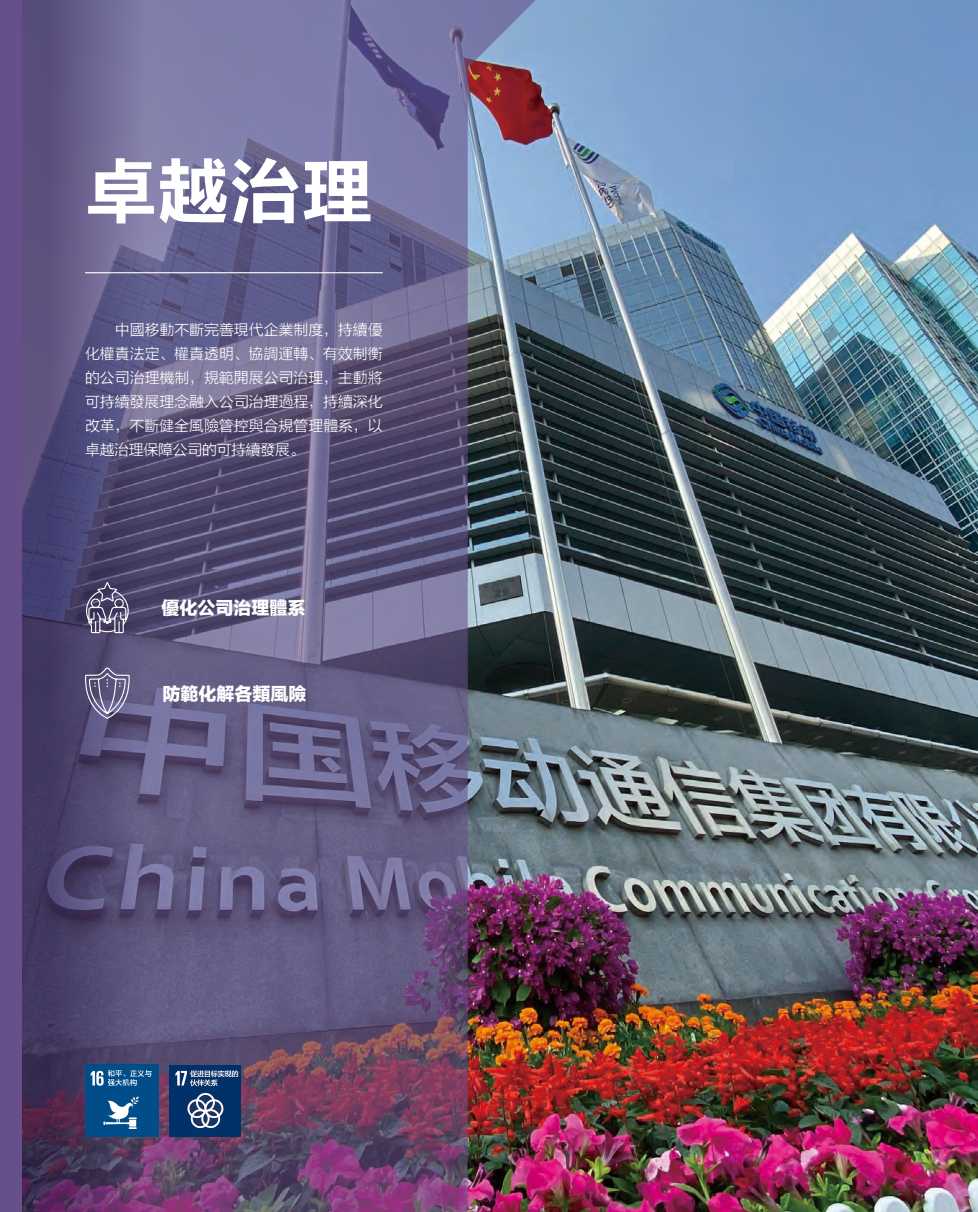
<style>
.page{position:relative;width:978px;height:1212px;background:#fff}
.page>*{position:absolute;margin:0;border:0;box-sizing:border-box;transform-origin:0 0}
.t1{font:72px "FZLTCHK GBK1 0";color:#fff}
.t2{font:18px "FZLTTHK GBK1 0";color:#fff}
.t3{font:15px/24px "FZLTXHK";letter-spacing:-.005em;color:#fff;text-align:justify}
</style>
<div class="page">
<img style="left:549px;top:0;width:429px;height:1212px">
<img style="left:354px;top:0;width:195px;height:1212px">
<svg style="left:21px;top:0;width:333px;height:1212px;background:#615881"></svg>
<hr style="left:85px;top:272px;width:298px;height:1px;background:#fff">
<div style="left:0;top:0;width:21px;height:1212px;background:#67508a"></div>
<div style="left:85px;top:1065px;width:73px;height:72px;background:#004d89"></div>
<svg style="left:103px;top:1096px;width:36px;height:33px"></svg>
<svg style="left:91px;top:1070px;width:61px;height:16px"></svg>
<svg style="left:85px;top:581px;width:44px;height:53px;background:#6a6481"></svg>
<svg style="left:84px;top:667px;width:46px;height:52px;background:#736d8f"></svg>
<svg style="left:169px;top:1065px;width:72px;height:72px;background:#294f7c"></svg>
<h1 class="t1" style="left:85px;top:152px;width:289px">卓越治理</h1>
<p class="t3" style="left:85px;top:318px;width:299px;text-indent:30px">中國移動不斷完善現代企業制度，持續優化權責法定、權責透明、協調運轉、有效制衡的公司治理機制，規範開展公司治理，主動將可持續發展理念融入公司治理過程，持續深化改革，不斷健全風險管控與合規管理體系，以卓越治理保障公司的可持續發展。</p>
<p class="t2" style="left:162px;top:598px;width:145px">優化公司治理體系</p>
<p class="t2" style="left:162px;top:683px;width:145px">防範化解各類風險</p>
</div>
